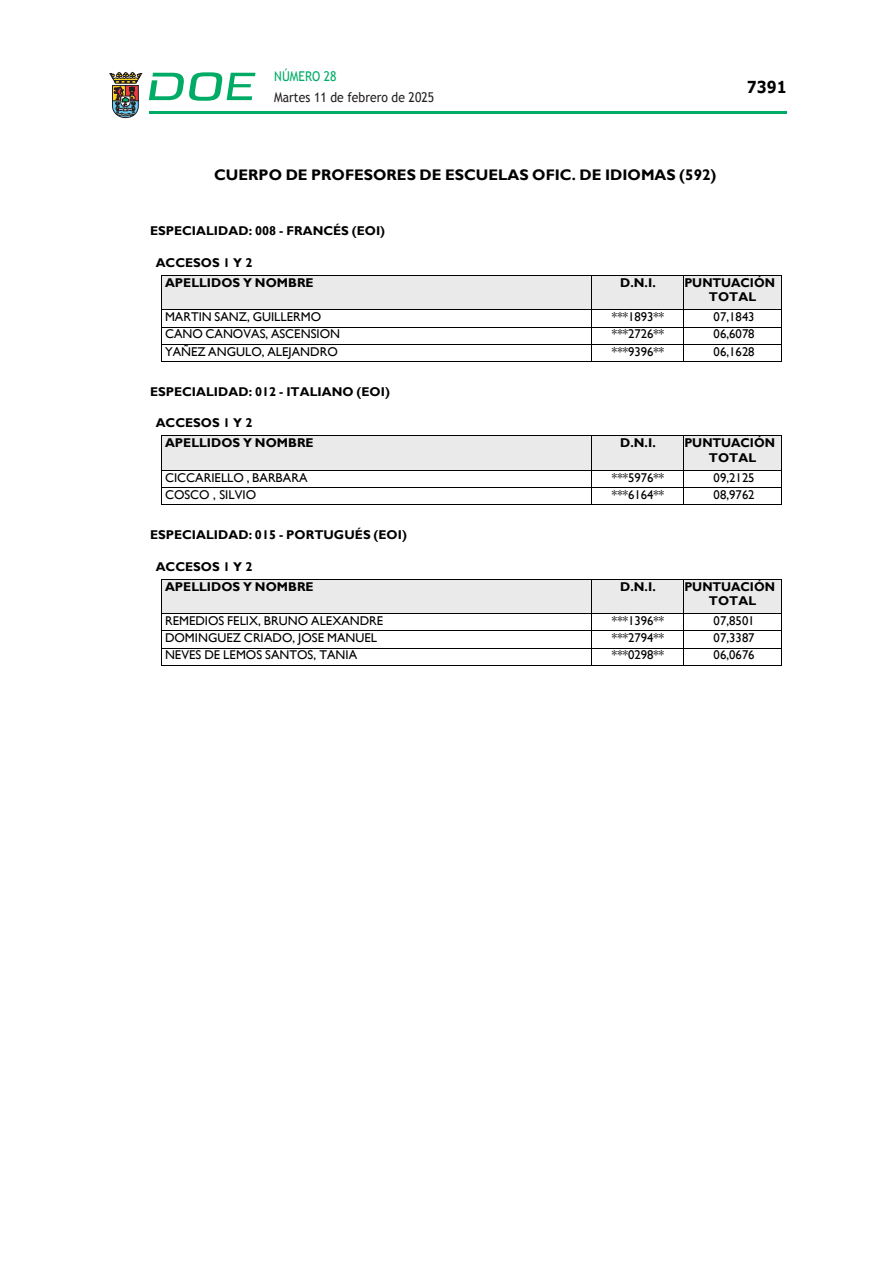
<style>
.page{position:relative;width:893px;height:1263px;background:#fff}
.page>*{position:absolute;margin:0;border:0;box-sizing:border-box;transform-origin:0 0}
.t1{font:700 16.5px "Verdana";color:#000;scale:.85 1}
.t2{font:700 15.3px "Gill Sans";color:#000}
.t3{font:13.5px "Trebuchet MS";color:#231f20;scale:.9 1}
.t4{font:13.5px "Trebuchet MS";color:#00ab67;scale:.9 1}
.t5{font:12.75px "Gill Sans";letter-spacing:.005em;color:#000}
.t6{font:700 12.75px/20.1px "Gill Sans";color:#000}
.t7{font:700 12.75px/14.4px "Gill Sans";color:#000;text-align:center;scale:.96 1}
</style>
<div class="page">
<hr style="left:149px;top:111px;width:638px;height:3px;background:#00ab66">
<svg style="left:109px;top:72px;width:33px;height:46px"></svg>
<svg style="left:149px;top:72px;width:106px;height:29px"></svg>
<div style="left:161px;top:275px;width:431px;height:35px;background:#eaeaea"></div>
<div style="left:592px;top:275px;width:92px;height:35px;background:#eaeaea"></div>
<div style="left:684px;top:275px;width:97px;height:35px;background:#eaeaea"></div>
<hr style="left:161px;top:275px;width:431px;height:1px;background:#000">
<hr style="left:592px;top:275px;width:91px;height:1px;background:#000">
<hr style="left:684px;top:275px;width:97px;height:1px;background:#000">
<hr style="left:161px;top:275px;width:1px;height:35px;background:#000">
<hr style="left:592px;top:275px;width:1px;height:35px;background:#000">
<hr style="left:683px;top:275px;width:1px;height:35px;background:#000">
<hr style="left:781px;top:275px;width:1px;height:35px;background:#000">
<hr style="left:161px;top:310px;width:431px;height:1px;background:#000">
<hr style="left:592px;top:310px;width:91px;height:1px;background:#000">
<hr style="left:684px;top:310px;width:97px;height:1px;background:#000">
<hr style="left:161px;top:327px;width:431px;height:1px;background:#000">
<hr style="left:592px;top:327px;width:91px;height:1px;background:#000">
<hr style="left:684px;top:327px;width:97px;height:1px;background:#000">
<hr style="left:161px;top:344px;width:431px;height:1px;background:#000">
<hr style="left:592px;top:344px;width:91px;height:1px;background:#000">
<hr style="left:684px;top:344px;width:97px;height:1px;background:#000">
<svg style="left:161px;top:311px;width:1px;height:50px"></svg>
<hr style="left:161px;top:361px;width:431px;height:1px;background:#000">
<hr style="left:592px;top:361px;width:91px;height:1px;background:#000">
<svg style="left:683px;top:310px;width:1px;height:52px"></svg>
<hr style="left:684px;top:361px;width:97px;height:1px;background:#000">
<svg style="left:781px;top:310px;width:1px;height:52px"></svg>
<div style="left:161px;top:436px;width:431px;height:34px;background:#eaeaea"></div>
<div style="left:592px;top:436px;width:92px;height:34px;background:#eaeaea"></div>
<div style="left:684px;top:436px;width:97px;height:34px;background:#eaeaea"></div>
<hr style="left:161px;top:436px;width:431px;height:1px;background:#000">
<hr style="left:592px;top:436px;width:91px;height:1px;background:#000">
<hr style="left:684px;top:436px;width:97px;height:1px;background:#000">
<hr style="left:161px;top:436px;width:1px;height:34px;background:#000">
<hr style="left:592px;top:436px;width:1px;height:34px;background:#000">
<hr style="left:683px;top:436px;width:1px;height:34px;background:#000">
<hr style="left:781px;top:436px;width:1px;height:34px;background:#000">
<hr style="left:161px;top:470px;width:431px;height:1px;background:#000">
<hr style="left:592px;top:470px;width:91px;height:1px;background:#000">
<hr style="left:684px;top:470px;width:97px;height:1px;background:#000">
<hr style="left:161px;top:487px;width:431px;height:1px;background:#000">
<hr style="left:592px;top:487px;width:91px;height:1px;background:#000">
<hr style="left:684px;top:487px;width:97px;height:1px;background:#000">
<svg style="left:161px;top:471px;width:1px;height:33px"></svg>
<hr style="left:161px;top:504px;width:431px;height:1px;background:#000">
<hr style="left:592px;top:504px;width:91px;height:1px;background:#000">
<svg style="left:683px;top:470px;width:1px;height:35px"></svg>
<hr style="left:684px;top:504px;width:97px;height:1px;background:#000">
<svg style="left:781px;top:470px;width:1px;height:35px"></svg>
<div style="left:161px;top:579px;width:431px;height:35px;background:#eaeaea"></div>
<div style="left:592px;top:579px;width:92px;height:35px;background:#eaeaea"></div>
<div style="left:684px;top:579px;width:97px;height:35px;background:#eaeaea"></div>
<hr style="left:161px;top:579px;width:431px;height:1px;background:#000">
<hr style="left:592px;top:579px;width:91px;height:1px;background:#000">
<hr style="left:684px;top:579px;width:97px;height:1px;background:#000">
<hr style="left:161px;top:579px;width:1px;height:35px;background:#000">
<hr style="left:592px;top:579px;width:1px;height:35px;background:#000">
<hr style="left:683px;top:579px;width:1px;height:35px;background:#000">
<hr style="left:781px;top:579px;width:1px;height:35px;background:#000">
<hr style="left:161px;top:614px;width:431px;height:1px;background:#000">
<hr style="left:592px;top:614px;width:91px;height:1px;background:#000">
<hr style="left:684px;top:614px;width:97px;height:1px;background:#000">
<hr style="left:161px;top:631px;width:431px;height:1px;background:#000">
<hr style="left:592px;top:631px;width:91px;height:1px;background:#000">
<hr style="left:684px;top:631px;width:97px;height:1px;background:#000">
<hr style="left:161px;top:648px;width:431px;height:1px;background:#000">
<hr style="left:592px;top:648px;width:91px;height:1px;background:#000">
<hr style="left:684px;top:648px;width:97px;height:1px;background:#000">
<svg style="left:161px;top:615px;width:1px;height:50px"></svg>
<hr style="left:161px;top:665px;width:431px;height:1px;background:#000">
<hr style="left:592px;top:665px;width:91px;height:1px;background:#000">
<svg style="left:683px;top:614px;width:1px;height:52px"></svg>
<hr style="left:684px;top:665px;width:97px;height:1px;background:#000">
<svg style="left:781px;top:614px;width:1px;height:52px"></svg>
<p class="t4" style="left:274px;top:68px;width:71px">NÚMERO 28</p>
<p class="t3" style="left:274px;top:89px;width:179px">Martes 11 de febrero de 2025</p>
<p class="t2" style="left:214px;top:165px;width:504px">CUERPO DE PROFESORES DE ESCUELAS OFIC. DE IDIOMAS (592)</p>
<p class="t1" style="left:747px;top:76px;width:48px">7391</p>
<p class="t6" style="left:150px;top:221px;width:237px">ESPECIALIDAD: 008 - FRANCÉS (EOI)</p>
<p class="t6" style="left:165px;top:253px;width:150px;text-indent:-9px">ACCESOS 1 Y 2<br>APELLIDOS Y NOMBRE</p>
<p class="t6" style="left:620px;top:273px;width:37px">D.N.I.</p>
<p class="t7" style="left:684px;top:276px;width:96px">PUNTUACIÓN<br>TOTAL</p>
<p class="t5" style="left:165px;top:309px;width:158px">MARTIN SANZ, GUILLERMO</p>
<p class="t5" style="left:612px;top:309px;width:54px">***1893**</p>
<p class="t5" style="left:714px;top:309px;width:43px">07,1843</p>
<p class="t5" style="left:165px;top:327px;width:177px">CANO CANOVAS, ASCENSION</p>
<p class="t5" style="left:612px;top:327px;width:54px">***2726**</p>
<p class="t5" style="left:714px;top:327px;width:43px">06,6078</p>
<p class="t5" style="left:165px;top:344px;width:174px">YAÑEZ ANGULO, ALEJANDRO</p>
<p class="t5" style="left:612px;top:344px;width:54px">***9396**</p>
<p class="t5" style="left:714px;top:344px;width:43px">06,1628</p>
<p class="t6" style="left:150px;top:382px;width:241px">ESPECIALIDAD: 012 - ITALIANO (EOI)</p>
<p class="t6" style="left:165px;top:413px;width:150px;text-indent:-9px">ACCESOS 1 Y 2<br>APELLIDOS Y NOMBRE</p>
<p class="t6" style="left:620px;top:433px;width:37px">D.N.I.</p>
<p class="t7" style="left:684px;top:436px;width:96px">PUNTUACIÓN<br>TOTAL</p>
<p class="t5" style="left:165px;top:470px;width:144px">CICCARIELLO , BARBARA</p>
<p class="t5" style="left:612px;top:470px;width:54px">***5976**</p>
<p class="t5" style="left:714px;top:470px;width:43px">09,2125</p>
<p class="t5" style="left:165px;top:487px;width:93px">COSCO , SILVIO</p>
<p class="t5" style="left:612px;top:487px;width:54px">***6164**</p>
<p class="t5" style="left:714px;top:487px;width:43px">08,9762</p>
<p class="t6" style="left:150px;top:525px;width:258px">ESPECIALIDAD: 015 - PORTUGUÉS (EOI)</p>
<p class="t6" style="left:165px;top:557px;width:150px;text-indent:-9px">ACCESOS 1 Y 2<br>APELLIDOS Y NOMBRE</p>
<p class="t6" style="left:620px;top:577px;width:37px">D.N.I.</p>
<p class="t7" style="left:684px;top:579px;width:96px">PUNTUACIÓN<br>TOTAL</p>
<p class="t5" style="left:165px;top:613px;width:220px">REMEDIOS FELIX, BRUNO ALEXANDRE</p>
<p class="t5" style="left:612px;top:613px;width:54px">***1396**</p>
<p class="t5" style="left:714px;top:613px;width:43px">07,8501</p>
<p class="t5" style="left:165px;top:631px;width:214px">DOMINGUEZ CRIADO, JOSE MANUEL</p>
<p class="t5" style="left:612px;top:631px;width:54px">***2794**</p>
<p class="t5" style="left:714px;top:631px;width:43px">07,3387</p>
<p class="t5" style="left:165px;top:648px;width:194px">NEVES DE LEMOS SANTOS, TANIA</p>
<p class="t5" style="left:612px;top:648px;width:54px">***0298**</p>
<p class="t5" style="left:714px;top:648px;width:43px">06,0676</p>
</div>
